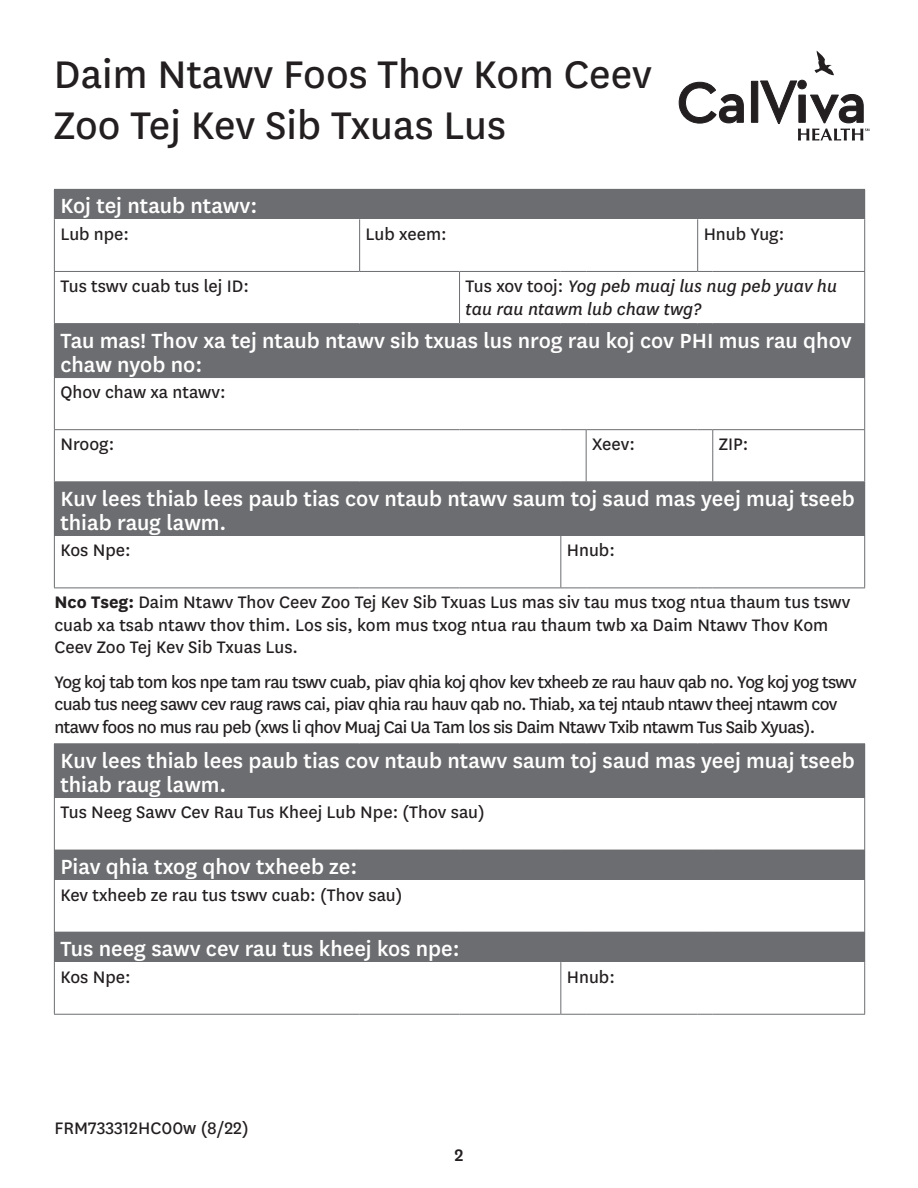
<style>
.page{position:relative;width:918px;height:1188px;background:#fff}
.page>*{position:absolute;margin:0;border:0;box-sizing:border-box;transform-origin:0 0}
.t1{font:45px/51px "Centene Sans";color:#231f20}
.t2{font:500 24px/24px "Centene Sans";color:#fff}
.t3{font:19.5px/22.5px "Centene Sans";letter-spacing:-.005em;color:#231f20}
.t4{font:19.5px/22.5px "Centene Sans";letter-spacing:-.03em;color:#231f20}
.t5{font:italic 19.5px/22.5px "Centene Sans";color:#231f20}
.t6{font:500 19.5px "Centene Sans";color:#231f20}
.s1{font-style:normal}
.s2{font-weight:700}
</style>
<div class="page">
<div style="left:54px;top:189px;width:811px;height:30px;background:#6c6d70"></div>
<div style="left:54px;top:324px;width:811px;height:54px;background:#6c6d70"></div>
<div style="left:54px;top:482px;width:811px;height:54px;background:#6c6d70"></div>
<div style="left:54px;top:744px;width:811px;height:54px;background:#6c6d70"></div>
<div style="left:54px;top:850px;width:811px;height:30px;background:#6c6d70"></div>
<div style="left:54px;top:932px;width:811px;height:30px;background:#6c6d70"></div>
<hr style="left:864px;top:219px;width:1px;height:52px;background:#6c6d70">
<hr style="left:864px;top:272px;width:1px;height:51px;background:#6c6d70">
<hr style="left:864px;top:378px;width:1px;height:51px;background:#6c6d70">
<hr style="left:864px;top:536px;width:1px;height:52px;background:#6c6d70">
<hr style="left:864px;top:798px;width:1px;height:52px;background:#6c6d70">
<hr style="left:864px;top:880px;width:1px;height:52px;background:#6c6d70">
<hr style="left:864px;top:962px;width:1px;height:52px;background:#6c6d70">
<hr style="left:54px;top:219px;width:1px;height:52px;background:#6c6d70">
<hr style="left:359px;top:219px;width:1px;height:52px;background:#6c6d70">
<hr style="left:697px;top:219px;width:1px;height:52px;background:#6c6d70">
<hr style="left:54px;top:271px;width:306px;height:1px;background:#6c6d70">
<hr style="left:54px;top:272px;width:1px;height:51px;background:#6c6d70">
<hr style="left:360px;top:271px;width:100px;height:1px;background:#6c6d70">
<hr style="left:460px;top:271px;width:101px;height:1px;background:#6c6d70">
<hr style="left:459px;top:272px;width:1px;height:51px;background:#6c6d70">
<svg style="left:561px;top:271px;width:25px;height:1px"></svg>
<hr style="left:586px;top:271px;width:112px;height:1px;background:#6c6d70">
<svg style="left:698px;top:271px;width:15px;height:1px"></svg>
<hr style="left:713px;top:271px;width:152px;height:1px;background:#6c6d70">
<hr style="left:54px;top:378px;width:1px;height:51px;background:#6c6d70">
<hr style="left:54px;top:429px;width:306px;height:1px;background:#6c6d70">
<hr style="left:54px;top:430px;width:1px;height:52px;background:#6c6d70">
<hr style="left:360px;top:429px;width:100px;height:1px;background:#6c6d70">
<hr style="left:460px;top:429px;width:101px;height:1px;background:#6c6d70">
<svg style="left:561px;top:429px;width:25px;height:1px"></svg>
<hr style="left:586px;top:429px;width:112px;height:1px;background:#6c6d70">
<hr style="left:586px;top:430px;width:1px;height:52px;background:#6c6d70">
<svg style="left:698px;top:429px;width:15px;height:1px"></svg>
<hr style="left:713px;top:429px;width:152px;height:1px;background:#6c6d70">
<hr style="left:712px;top:430px;width:1px;height:52px;background:#6c6d70">
<hr style="left:864px;top:430px;width:1px;height:52px;background:#6c6d70">
<hr style="left:54px;top:536px;width:1px;height:52px;background:#6c6d70">
<hr style="left:560px;top:536px;width:1px;height:52px;background:#6c6d70">
<hr style="left:54px;top:588px;width:306px;height:1px;background:#6c6d70">
<hr style="left:360px;top:588px;width:100px;height:1px;background:#6c6d70">
<hr style="left:460px;top:588px;width:101px;height:1px;background:#6c6d70">
<svg style="left:561px;top:588px;width:25px;height:1px"></svg>
<hr style="left:586px;top:588px;width:112px;height:1px;background:#6c6d70">
<svg style="left:698px;top:588px;width:15px;height:1px"></svg>
<hr style="left:713px;top:588px;width:152px;height:1px;background:#6c6d70">
<hr style="left:54px;top:798px;width:1px;height:52px;background:#6c6d70">
<hr style="left:54px;top:880px;width:1px;height:52px;background:#6c6d70">
<hr style="left:54px;top:962px;width:1px;height:52px;background:#6c6d70">
<hr style="left:560px;top:962px;width:1px;height:52px;background:#6c6d70">
<hr style="left:54px;top:1014px;width:306px;height:1px;background:#6c6d70">
<hr style="left:360px;top:1014px;width:100px;height:1px;background:#6c6d70">
<hr style="left:460px;top:1014px;width:101px;height:1px;background:#6c6d70">
<svg style="left:561px;top:1014px;width:25px;height:1px"></svg>
<hr style="left:586px;top:1014px;width:112px;height:1px;background:#6c6d70">
<svg style="left:698px;top:1014px;width:15px;height:1px"></svg>
<hr style="left:713px;top:1014px;width:152px;height:1px;background:#6c6d70">
<hr style="left:54px;top:323px;width:306px;height:1px;background:#6c6d70">
<hr style="left:360px;top:323px;width:100px;height:1px;background:#6c6d70">
<hr style="left:460px;top:323px;width:101px;height:1px;background:#6c6d70">
<svg style="left:561px;top:323px;width:25px;height:1px"></svg>
<hr style="left:586px;top:323px;width:112px;height:1px;background:#6c6d70">
<svg style="left:698px;top:323px;width:15px;height:1px"></svg>
<hr style="left:713px;top:323px;width:152px;height:1px;background:#6c6d70">
<svg style="left:679px;top:51px;width:190px;height:90px"></svg>
<h1 class="t1" style="left:54px;top:46px;width:599px">Daim Ntawv Foos Thov Kom Ceev<br>Zoo Tej Kev Sib Txuas Lus</h1>
<h3 class="t2" style="left:60px;top:193px;width:199px">Koj tej ntaub ntawv:</h3>
<p class="t3" style="left:60px;top:222px;width:70px">Lub npe:</p>
<p class="t3" style="left:366px;top:222px;width:83px">Lub xeem:</p>
<p class="t3" style="left:704px;top:222px;width:82px">Hnub Yug:</p>
<p class="t3" style="left:60px;top:274px;width:190px">Tus tswv cuab tus lej ID:</p>
<p class="t5" style="left:466px;top:274px;width:373px"><span class="s1">Tus xov tooj:</span> Yog peb muaj lus nug peb yuav hu tau rau ntawm lub chaw twg?</p>
<h3 class="t2" style="left:60px;top:327px;width:793px">Tau mas! Thov xa tej ntaub ntawv sib txuas lus nrog rau koj cov PHI mus rau qhov chaw nyob no:</h3>
<p class="t3" style="left:60px;top:380px;width:167px">Qhov chaw xa ntawv:</p>
<p class="t3" style="left:60px;top:432px;width:55px">Nroog:</p>
<p class="t3" style="left:592px;top:432px;width:44px">Xeev:</p>
<p class="t3" style="left:719px;top:432px;width:31px">ZIP:</p>
<h3 class="t2" style="left:60px;top:485px;width:796px">Kuv lees thiab lees paub tias cov ntaub ntawv saum toj saud mas yeej muaj tseeb thiab raug lawm.</h3>
<p class="t3" style="left:60px;top:538px;width:72px">Kos Npe:</p>
<p class="t3" style="left:567px;top:538px;width:50px">Hnub:</p>
<p class="t3" style="left:54px;top:590px;width:797px"><span class="s2">Nco Tseg:</span> Daim Ntawv Thov Ceev Zoo Tej Kev Sib Txuas Lus mas siv tau mus txog ntua thaum tus tswv cuab xa tsab ntawv thov thim. Los sis, kom mus txog ntua rau thaum twb xa Daim Ntawv Thov Kom<br>Ceev Zoo Tej Kev Sib Txuas Lus.</p>
<p class="t4" style="left:54px;top:670px;width:804px">Yog koj tab tom kos npe tam rau tswv cuab, piav qhia koj qhov kev txheeb ze rau hauv qab no. Yog koj yog tswv cuab tus neeg sawv cev raug raws cai, piav qhia rau hauv qab no. Thiab, xa tej ntaub ntawv theej ntawm cov ntawv foos no mus rau peb (xws li qhov Muaj Cai Ua Tam los sis Daim Ntawv Txib ntawm Tus Saib Xyuas).</p>
<h3 class="t2" style="left:60px;top:747px;width:796px">Kuv lees thiab lees paub tias cov ntaub ntawv saum toj saud mas yeej muaj tseeb thiab raug lawm.</h3>
<p class="t3" style="left:60px;top:800px;width:426px">Tus Neeg Sawv Cev Rau Tus Kheej Lub Npe: (Thov sau)</p>
<h3 class="t2" style="left:60px;top:853px;width:298px">Piav qhia txog qhov txheeb ze:</h3>
<p class="t3" style="left:60px;top:882px;width:344px">Kev txheeb ze rau tus tswv cuab: (Thov sau)</p>
<h3 class="t2" style="left:60px;top:935px;width:401px">Tus neeg sawv cev rau tus kheej kos npe:</h3>
<p class="t3" style="left:60px;top:964px;width:72px">Kos Npe:</p>
<p class="t3" style="left:567px;top:964px;width:50px">Hnub:</p>
<p class="t3" style="left:55px;top:1116px;width:196px">FRM733312HC00w (8/22)</p>
<p class="t6" style="left:454px;top:1142px;width:11px">2</p>
</div>
